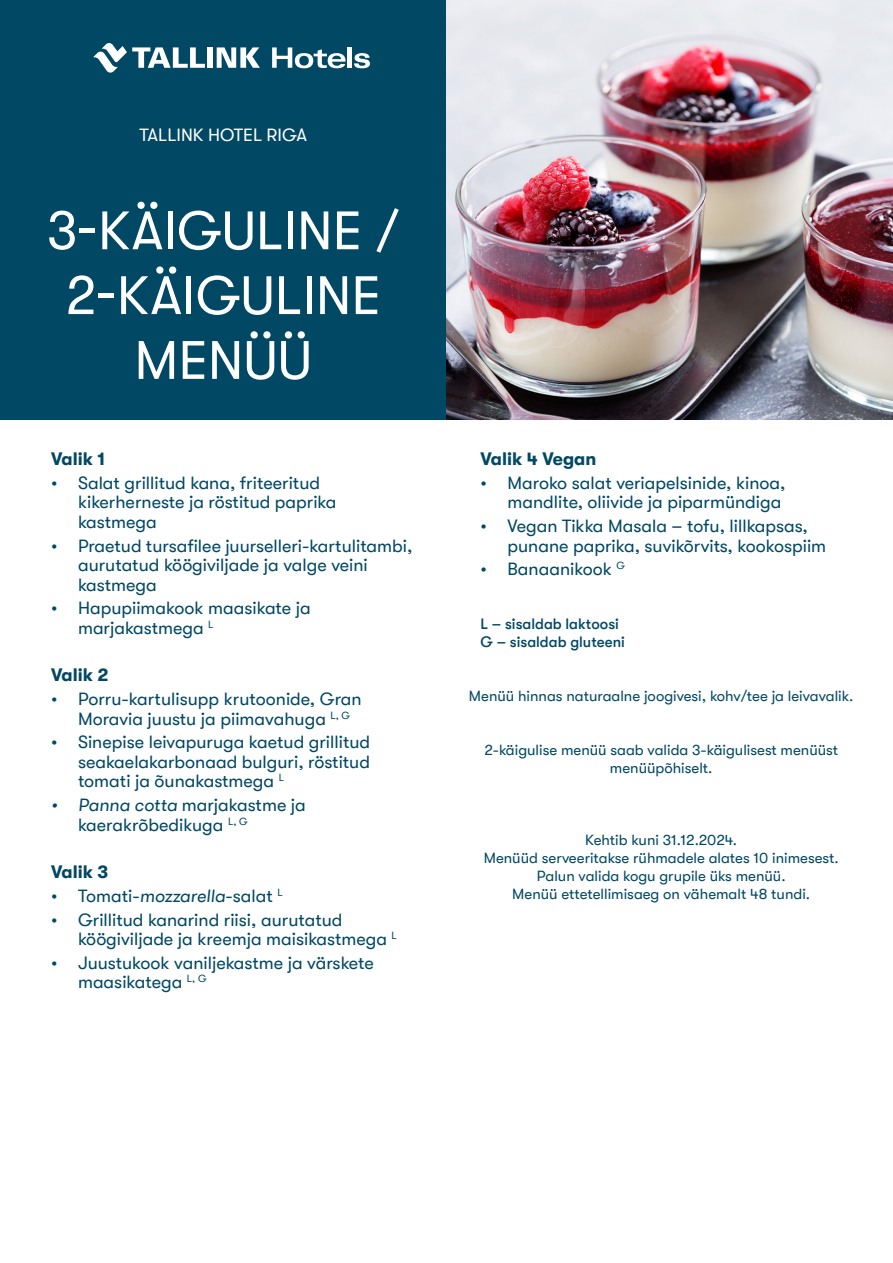
<style>
.page{position:relative;width:893px;height:1263px;background:#fff}
.page>*{position:absolute;margin:0;border:0;box-sizing:border-box;transform-origin:0 0}
.t1{font:54px/64.8px "GT Walsheim Pro";color:#fff;text-align:center}
.t2{font:18px/19.5px "GT Walsheim Pro";color:#004864}
.t3{font:700 18px "GT Walsheim Pro";color:#004864}
.t4{font:18px "GT Walsheim Pro";color:#fff}
.t5{font:15px/18px "GT Walsheim Pro";color:#004864;text-align:center}
.t6{font:500 15px/18px "GT Walsheim Pro";color:#004864}
.s1{font-style:italic}
</style>
<div class="page">
<div style="left:0;top:0;width:446px;height:420px;background:#004864"></div>
<svg style="left:272px;top:47px;width:74px;height:21px"></svg>
<hr style="left:348px;top:47px;width:4px;height:21px;background:#fff">
<svg style="left:354px;top:53px;width:16px;height:15px"></svg>
<div style="left:207px;top:47px;width:6px;height:21px;background:#fff"></div>
<svg style="left:217px;top:47px;width:43px;height:21px"></svg>
<svg style="left:94px;top:43px;width:111px;height:30px"></svg>
<img style="left:446px;top:0;width:447px;height:420px">
<p class="t4" style="left:139px;top:125px;width:169px">TALLINK HOTEL RIGA</p>
<h1 class="t1" style="left:47px;top:199px;width:354px">3-KÄIGULINE /<br>2-KÄIGULINE<br>MENÜÜ</h1>
<p class="t3" style="left:51px;top:449px;width:56px">Valik 1</p>
<p class="t2" style="left:78px;top:473px;width:260px;text-indent:-27px">• Salat grillitud kana, friteeritud kikerherneste ja röstitud paprika kastmega</p>
<p class="t2" style="left:78px;top:536px;width:336px;text-indent:-27px">• Praetud tursafilee juurselleri-kartulitambi, aurutatud köögiviljade ja valge veini kastmega</p>
<p class="t2" style="left:78px;top:598px;width:234px;text-indent:-27px">• Hapupiimakook maasikate ja marjakastmega <sup>L</sup></p>
<p class="t3" style="left:51px;top:665px;width:59px">Valik 2</p>
<p class="t2" style="left:78px;top:689px;width:285px;text-indent:-27px">• Porru-kartulisupp krutoonide, Gran<br>Moravia juustu ja piimavahuga <sup>L,</sup> <sup>G</sup></p>
<p class="t2" style="left:78px;top:732px;width:294px;text-align:justify;text-indent:-27px">• Sinepise leivapuruga kaetud grillitud seakaelakarbonaad bulguri, röstitud tomati ja õunakastmega <sup>L</sup></p>
<p class="t2" style="left:78px;top:795px;width:229px;text-indent:-27px"><span class="s1">• Panna cotta</span> marjakastme ja kaerakrõbedikuga <sup>L,</sup> <sup>G</sup></p>
<p class="t3" style="left:51px;top:862px;width:59px">Valik 3</p>
<p class="t2" style="left:51px;top:886px;width:233px">• Tomati-<span class="s1">mozzarella</span>-salat <sup>L</sup></p>
<p class="t2" style="left:78px;top:910px;width:320px;text-indent:-27px">• Grillitud kanarind riisi, aurutatud köögiviljade ja kreemja maisikastmega <sup>L</sup></p>
<p class="t2" style="left:78px;top:953px;width:297px;text-indent:-27px">• Juustukook vaniljekastme ja värskete maasikatega <sup>L,</sup> <sup>G</sup></p>
<p class="t3" style="left:480px;top:449px;width:117px">Valik 4 Vegan</p>
<p class="t2" style="left:480px;top:473px;width:306px;text-align:right">• Maroko salat veriapelsinide, kinoa, mandlite, oliivide ja piparmündiga</p>
<p class="t2" style="left:507px;top:516px;width:320px;text-indent:-27px">• Vegan Tikka Masala – tofu, lillkapsas, punane paprika, suvikõrvits, kookospiim</p>
<p class="t2" style="left:480px;top:559px;width:146px">• Banaanikook <sup>G</sup></p>
<p class="t6" style="left:480px;top:615px;width:146px">L – sisaldab laktoosi<br>G – sisaldab gluteeni</p>
<p class="t5" style="left:469px;top:687px;width:386px">Menüü hinnas naturaalne joogivesi, kohv/tee ja leivavalik.</p>
<p class="t5" style="left:484px;top:741px;width:355px">2-käigulise menüü saab valida 3-käigulisest menüüst menüüpõhiselt.</p>
<p class="t5" style="left:484px;top:831px;width:356px">Kehtib kuni 31.12.2024.<br>Menüüd serveeritakse rühmadele alates 10 inimesest.<br>Palun valida kogu grupile üks menüü.<br>Menüü ettetellimisaeg on vähemalt 48 tundi.</p>
</div>
